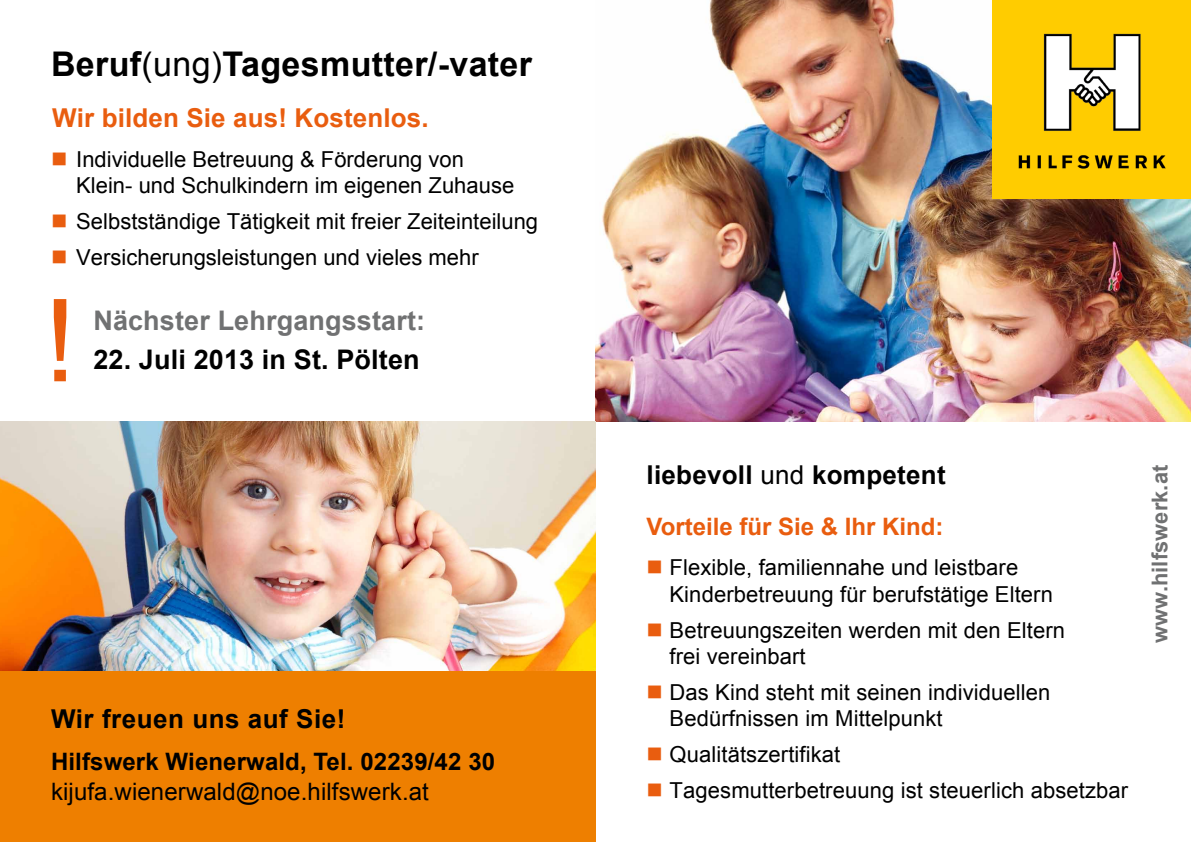
<style>
.page{position:relative;width:1191px;height:842px;background:#fff}
.page>*{position:absolute;margin:0;border:0;box-sizing:border-box;transform-origin:0 0}
.t1{font:114.8px "Arial";color:#e95d0f}
.t2{font:700 34px "Arial";letter-spacing:.01em;color:#000}
.t3{font:700 27px "Arial";letter-spacing:.005em;color:#707172}
.t4{font:700 27px "Arial";letter-spacing:.005em;color:#000}
.t5{font:700 26px "Arial";letter-spacing:.01em;color:#000}
.t6{font:700 26px "Arial";letter-spacing:.005em;color:#e95d0f}
.t7{font:700 24px "Arial";letter-spacing:.005em;color:#000}
.t8{font:24px "Arial";letter-spacing:.005em;color:#000}
.t9{font:700 24px "Arial";color:#e95d0f}
.t10{font:22px/26.4px "Arial";letter-spacing:.005em;color:#000}
.t11{font:700 21.8px "Arial";letter-spacing:.005em;color:#707172}
.s1{font-weight:400}
.s2{color:#e95d0f}
</style>
<div class="page">
<img style="left:595px;top:0;width:596px;height:421px">
<img style="left:0;top:421px;width:595px;height:250px">
<div style="left:0;top:671px;width:595px;height:171px;background:#ee7f00"></div>
<img style="left:992px;top:0;width:199px;height:198px">
<h2 class="t2" style="left:51px;top:41px;width:482px">Beruf<span class="s1">(ung)</span>Tagesmutter/-vater</h2>
<p class="t6" style="left:52px;top:101px;width:378px">Wir bilden Sie aus! Kostenlos.</p>
<p class="t10" style="left:76px;top:146px;width:439px;text-indent:-25px"><span class="s2">■</span> Individuelle Betreuung &amp; Förderung von<br>Klein- und Schulkindern im eigenen Zuhause</p>
<p class="t10" style="left:51px;top:209px;width:488px"><span class="s2">■</span> Selbstständige Tätigkeit mit freier Zeiteinteilung</p>
<p class="t10" style="left:51px;top:245px;width:429px"><span class="s2">■</span> Versicherungsleistungen und vieles mehr</p>
<h1 class="t1" style="left:44px;top:266px;width:33px">!</h1>
<p class="t3" style="left:93px;top:303px;width:333px">Nächster Lehrgangsstart:</p>
<p class="t4" style="left:93px;top:342px;width:328px">22. Juli 2013 in St. Pölten</p>
<p class="t5" style="left:51px;top:701px;width:296px">Wir freuen uns auf Sie!</p>
<p class="t7" style="left:51px;top:745px;width:445px">Hilfswerk Wienerwald, Tel. 02239/42 30</p>
<p class="t8" style="left:51px;top:775px;width:379px">kijufa.wienerwald@noe.hilfswerk.at</p>
<p class="t5" style="left:646px;top:457px;width:301px">liebevoll <span class="s1">und</span> kompetent</p>
<p class="t9" style="left:646px;top:510px;width:298px">Vorteile für Sie &amp; Ihr Kind:</p>
<p class="t10" style="left:669px;top:554px;width:385px;text-indent:-23px"><span class="s2">■</span> Flexible, familiennahe und leistbare<br>Kinderbetreuung für berufstätige Eltern</p>
<p class="t10" style="left:669px;top:617px;width:397px;text-indent:-23px"><span class="s2">■</span> Betreuungszeiten werden mit den Eltern frei vereinbart</p>
<p class="t10" style="left:669px;top:679px;width:382px;text-indent:-23px"><span class="s2">■</span> Das Kind steht mit seinen individuellen<br>Bedürfnissen im Mittelpunkt</p>
<p class="t10" style="left:646px;top:742px;width:195px"><span class="s2">■</span> Qualitätszertifikat</p>
<p class="t10" style="left:646px;top:778px;width:483px"><span class="s2">■</span> Tagesmutterbetreuung ist steuerlich absetzbar</p>
<p class="t11" style="left:1145px;top:643px;width:179px;rotate:-90deg">www.hilfswerk.at</p>
</div>
